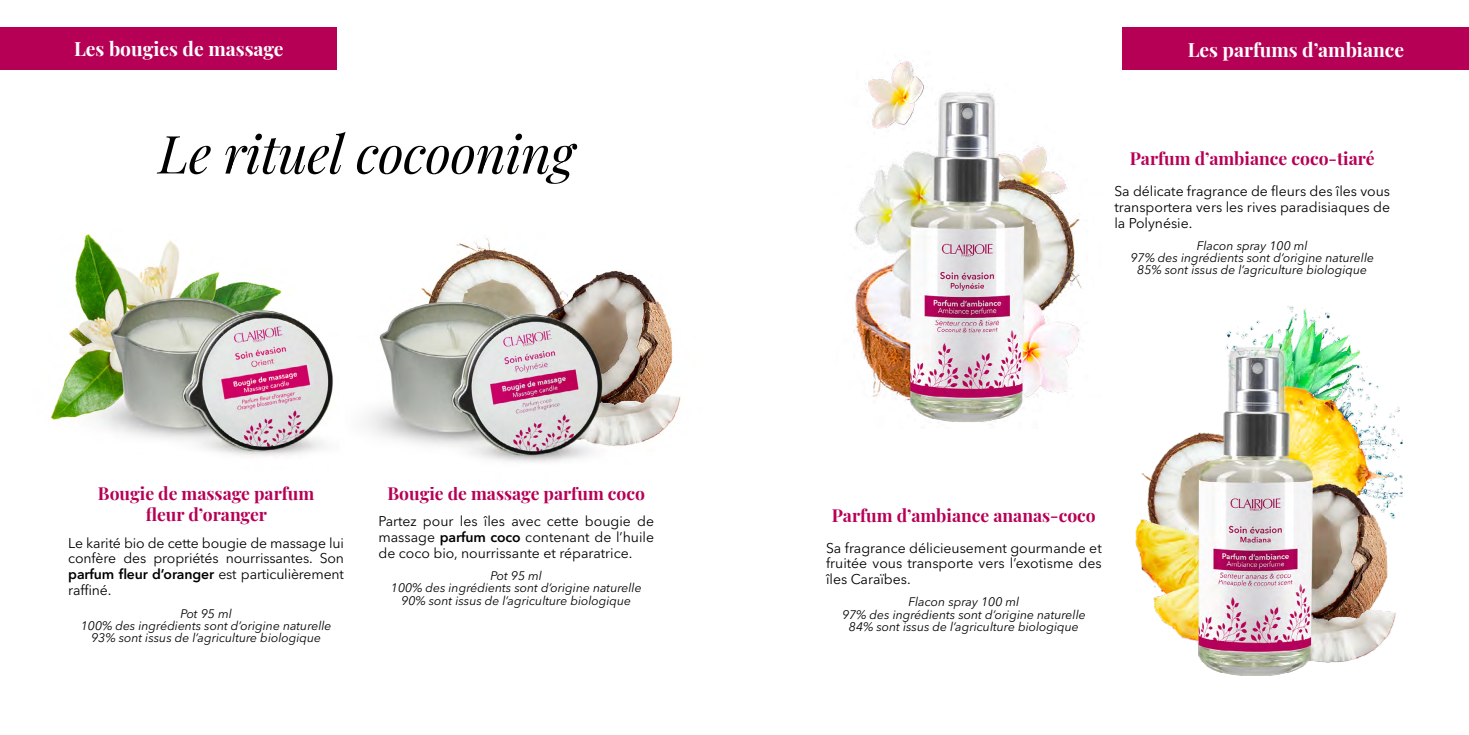
<style>
.page{position:relative;width:1469px;height:735px;background:#fff}
.page>*{position:absolute;margin:0;border:0;box-sizing:border-box;transform-origin:0 0}
.t1{font:italic 52.5px "Playfair Display";letter-spacing:-.01em;color:#000}
.t2{font:19.25px "Playfair Display";color:#fff}
.t3{font:17.5px "Playfair Display";color:#b60056}
.t4{font:14px/15.8px "Avenir Next LT Pro";color:#000;text-align:justify}
.t5{font:italic 12.25px "Avenir Next LT Pro";color:#000}
.s1{font-weight:600}
</style>
<div class="page">
<img style="left:367px;top:238px;width:314px;height:225px">
<img style="left:50px;top:234px;width:283px;height:222px">
<div style="left:0;top:27px;width:336px;height:43px;background:#b60056"></div>
<img style="left:1135px;top:306px;width:267px;height:370px">
<img style="left:854px;top:60px;width:228px;height:362px">
<div style="left:1122px;top:27px;width:346px;height:43px;background:#b60056"></div>
<p class="t2" style="left:74px;top:33px;width:211px">Les bougies de massage</p>
<p class="t1" style="left:159px;top:113px;width:417px">Le rituel cocooning</p>
<p class="t3" style="left:98px;top:479px;width:218px">Bougie de massage parfum</p>
<p class="t3" style="left:146px;top:500px;width:123px">fleur d’oranger</p>
<p class="t4" style="left:68px;top:534px;width:277px">Le karité bio de cette bougie de massage lui confère des propriétés nourrissantes. Son <span class="s1">parfum fleur d’oranger</span> est particulièrement raffiné.</p>
<p class="t5" style="left:180px;top:606px;width:53px">Pot 95 ml</p>
<p class="t5" style="left:81px;top:618px;width:252px">100% des ingrédients sont d’origine naturelle</p>
<p class="t5" style="left:91px;top:630px;width:231px">93% sont issus de l’agriculture biologique</p>
<p class="t3" style="left:387px;top:479px;width:259px">Bougie de massage parfum coco</p>
<p class="t4" style="left:378px;top:513px;width:277px">Partez pour les îles avec cette bougie de massage <span class="s1">parfum coco</span> contenant de l’huile de coco bio, nourrissante et réparatrice.</p>
<p class="t5" style="left:490px;top:568px;width:53px">Pot 95 ml</p>
<p class="t5" style="left:391px;top:580px;width:252px">100% des ingrédients sont d’origine naturelle</p>
<p class="t5" style="left:401px;top:592px;width:231px">90% sont issus de l’agriculture biologique</p>
<p class="t2" style="left:1187px;top:34px;width:218px">Les parfums d’ambiance</p>
<p class="t3" style="left:1129px;top:145px;width:246px">Parfum d’ambiance coco-tiaré</p>
<p class="t4" style="left:1114px;top:183px;width:277px">Sa délicate fragrance de fleurs des îles vous transportera vers les rives paradisiaques de la Polynésie.</p>
<p class="t5" style="left:1196px;top:238px;width:112px">Flacon spray 100 ml</p>
<p class="t5" style="left:1130px;top:250px;width:245px">97% des ingrédients sont d’origine naturelle</p>
<p class="t5" style="left:1137px;top:262px;width:231px">85% sont issus de l’agriculture biologique</p>
<p class="t3" style="left:832px;top:501px;width:265px">Parfum d’ambiance ananas-coco</p>
<p class="t4" style="left:826px;top:539px;width:277px">Sa fragrance délicieusement gourmande et fruitée vous transporte vers l’exotisme des îles Caraïbes.</p>
<p class="t5" style="left:908px;top:594px;width:112px">Flacon spray 100 ml</p>
<p class="t5" style="left:842px;top:606px;width:245px">97% des ingrédients sont d’origine naturelle</p>
<p class="t5" style="left:849px;top:619px;width:231px">84% sont issus de l’agriculture biologique</p>
</div>
